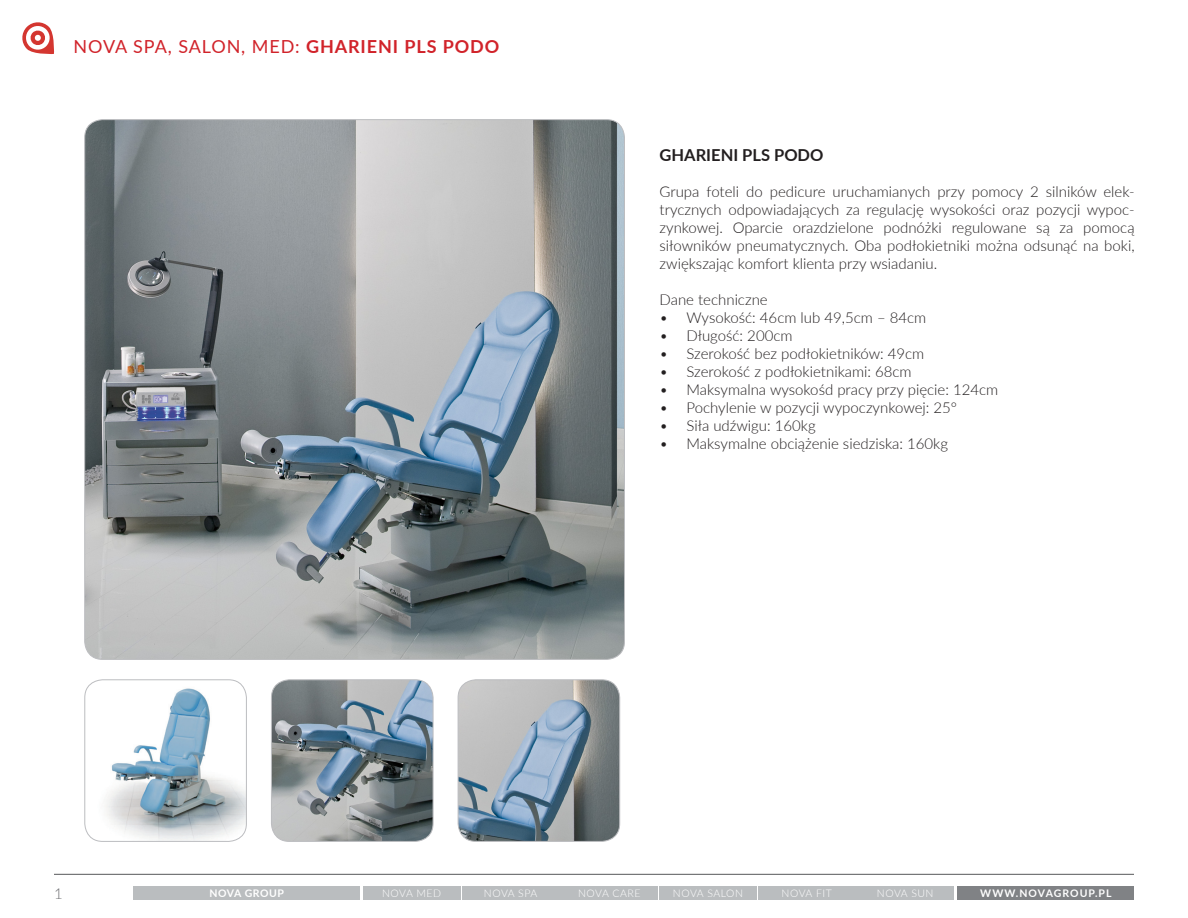
<style>
.page{position:relative;width:1188px;height:918px;background:#fff}
.page>*{position:absolute;margin:0;border:0;box-sizing:border-box;transform-origin:0 0}
.t1{font:18px "Lato";letter-spacing:.05em;color:#d1232a}
.t2{font:700 16.5px "Lato";color:#231f20}
.t3{font:300 15px/18px "Lato";color:#231f20;text-align:justify}
.t4{font:300 15px "Lato";color:#6c6d70}
.t5{font:300 10.5px "Lato";letter-spacing:.05em;color:#fff}
.t6{font:700 10.5px "Lato";letter-spacing:.1em;color:#fff}
.t7{font:700 10.5px "Lato";letter-spacing:.05em;color:#fff}
.s1{font-weight:700}
</style>
<div class="page">
<hr style="left:54px;top:874px;width:1080px;height:1px;background:#57585a">
<svg style="left:22px;top:22px;width:32px;height:32px"></svg>
<div style="left:363px;top:886px;width:97px;height:14px;background:#babdbf"></div>
<div style="left:958px;top:886px;width:176px;height:14px;background:#808285"></div>
<div style="left:462px;top:886px;width:97px;height:14px;background:#babdbf"></div>
<div style="left:561px;top:886px;width:97px;height:14px;background:#babdbf"></div>
<div style="left:659px;top:886px;width:98px;height:14px;background:#babdbf"></div>
<div style="left:758px;top:886px;width:97px;height:14px;background:#babdbf"></div>
<div style="left:856px;top:886px;width:98px;height:14px;background:#babdbf"></div>
<div style="left:133px;top:886px;width:227px;height:14px;background:#babdbf"></div>
<img style="left:85px;top:120px;width:539px;height:539px">
<img style="left:85px;top:680px;width:161px;height:161px">
<div style="left:85px;top:680px;width:162px;height:162px;border:1px solid #bcbdc0;border-radius:18px"></div>
<img style="left:271px;top:680px;width:162px;height:161px">
<div style="left:271px;top:680px;width:162px;height:162px;border:1px solid #bcbdc0;border-radius:18px"></div>
<img style="left:458px;top:680px;width:162px;height:161px">
<div style="left:458px;top:680px;width:162px;height:162px;border:1px solid #bcbdc0;border-radius:18px"></div>
<p class="t1" style="left:74px;top:33px;width:427px">NOVA SPA, SALON, MED: <span class="s1">GHARIENI PLS PODO</span></p>
<p class="t2" style="left:660px;top:143px;width:165px">GHARIENI PLS PODO</p>
<p class="t3" style="left:660px;top:182px;width:477px">Grupa foteli do pedicure uruchamianych przy pomocy 2 silników elek&shy;trycznych odpowiadających za regulację wysokości oraz pozycji wypoc&shy;zynkowej. Oparcie orazdzielone podnóżki regulowane są za pomocą siłowników pneumatycznych. Oba podłokietniki można odsunąć na boki, zwiększając komfort klienta przy wsiadaniu.</p>
<p class="t3" style="left:660px;top:290px;width:110px">Dane techniczne</p>
<p class="t3" style="left:660px;top:308px;width:268px">• Wysokość: 46cm lub 49,5cm – 84cm</p>
<p class="t3" style="left:660px;top:326px;width:134px">• Długość: 200cm</p>
<p class="t3" style="left:660px;top:344px;width:266px">• Szerokość bez podłokietników: 49cm</p>
<p class="t3" style="left:660px;top:362px;width:254px">• Szerokość z podłokietnikami: 68cm</p>
<p class="t3" style="left:660px;top:380px;width:340px">• Maksymalna wysokośd pracy przy pięcie: 124cm</p>
<p class="t3" style="left:660px;top:398px;width:299px">• Pochylenie w pozycji wypoczynkowej: 25°</p>
<p class="t3" style="left:660px;top:416px;width:158px">• Siła udźwigu: 160kg</p>
<p class="t3" style="left:660px;top:434px;width:290px">• Maksymalne obciążenie siedziska: 160kg</p>
<p class="t4" style="left:54px;top:883px;width:10px">1</p>
<p class="t7" style="left:210px;top:886px;width:76px">NOVA GROUP</p>
<p class="t5" style="left:382px;top:886px;width:61px">NOVA MED</p>
<p class="t5" style="left:484px;top:886px;width:55px">NOVA SPA</p>
<p class="t5" style="left:578px;top:886px;width:64px">NOVA CARE</p>
<p class="t5" style="left:673px;top:886px;width:71px">NOVA SALON</p>
<p class="t5" style="left:782px;top:886px;width:52px">NOVA FIT</p>
<p class="t5" style="left:877px;top:886px;width:58px">NOVA SUN</p>
<p class="t6" style="left:980px;top:886px;width:133px">WWW.NOVAGROUP.PL</p>
</div>
